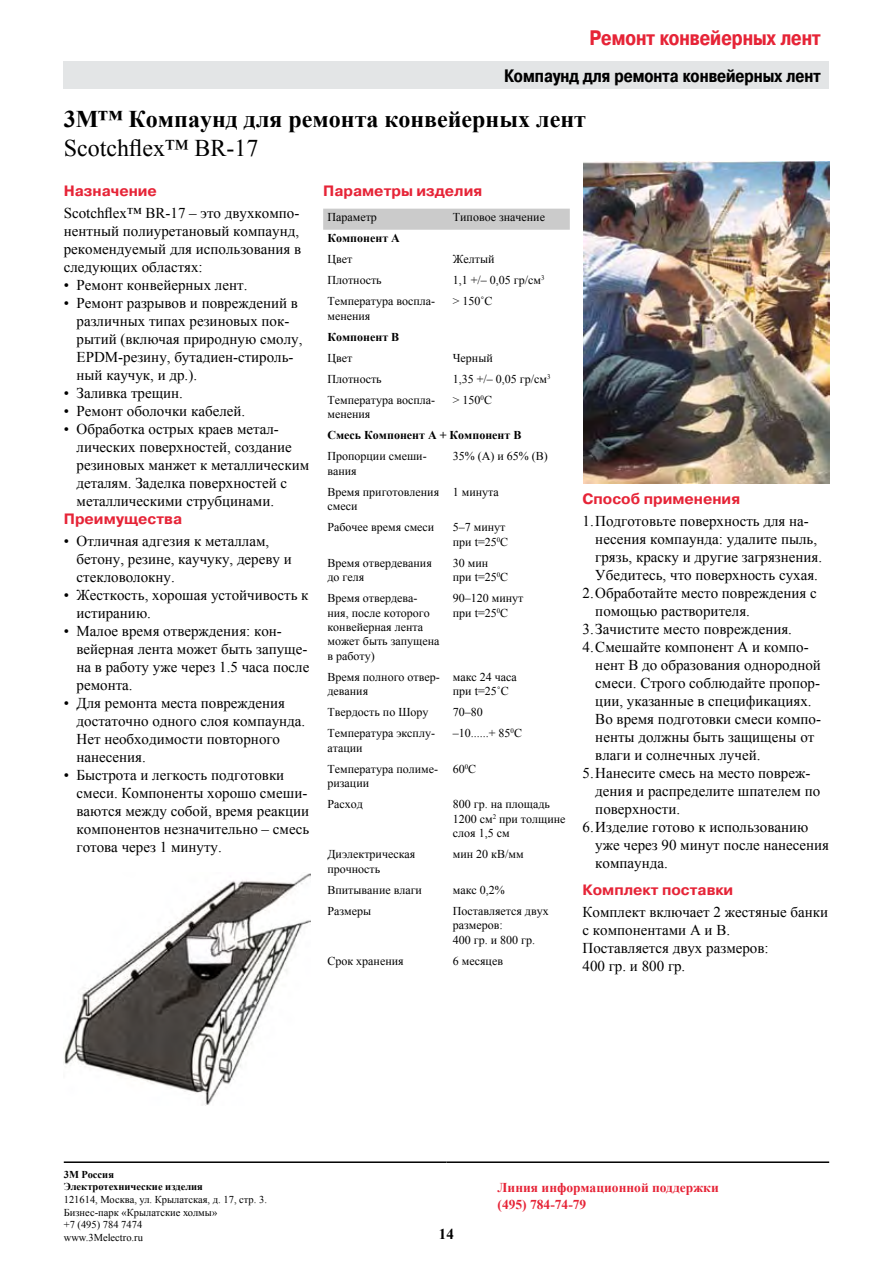
<style>
.page{position:relative;width:893px;height:1263px;background:#fff}
.page>*{position:absolute;margin:0;border:0;box-sizing:border-box;transform-origin:0 0}
.t1{font:700 24px "Times New Roman";color:#000}
.t2{font:24px "Times New Roman";color:#000}
.t3{font:700 21px "Pragmatica Cond C";color:#e62437}
.t4{font:700 18px "Pragmatica Cond C";color:#000}
.t5{font:15px/18px "Times New Roman";color:#000}
.t6{font:700 15px "Pragmatica C";color:#e62437}
.t7{font:700 15px "Times New Roman";color:#000}
.t8{font:700 13.5px/16.2px "Times New Roman";color:#e62437}
.t9{font:12px/14.4px "Times New Roman";color:#000}
.t10{font:700 12px "Times New Roman";color:#000}
.t11{font:10.5px/12.6px "Times New Roman";color:#000}
.t12{font:700 10.5px/12.5px "Times New Roman";color:#000}
</style>
<div class="page">
<hr style="left:64px;top:1161px;width:382px;height:2px;background:#000">
<hr style="left:446px;top:1161px;width:383px;height:2px;background:#000">
<div style="left:323px;top:209px;width:247px;height:21px;background:#cbcbcb"></div>
<img style="left:584px;top:162px;width:245px;height:321px">
<img style="left:64px;top:873px;width:246px;height:232px">
<div style="left:64px;top:62px;width:765px;height:27px;background:#e3e5e6"></div>
<h2 class="t3" style="left:589px;top:26px;width:233px">Ремонт конвейерных лент</h2>
<p class="t4" style="left:504px;top:66px;width:318px">Компаунд для ремонта конвейерных лент</p>
<h1 class="t1" style="left:64px;top:102px;width:524px">3M™ Компаунд для ремонта конвейерных лент</h1>
<h1 class="t2" style="left:64px;top:131px;width:196px">Scotchflex™ BR-17</h1>
<p class="t6" style="left:64px;top:182px;width:95px">Назначение</p>
<p class="t5" style="left:64px;top:204px;width:239px">Scotchflex™ BR-17 – это двухкомпо&shy;нентный полиуретановый компаунд, рекомендуемый для использования в следующих областях:</p>
<p class="t5" style="left:64px;top:276px;width:185px">• Ремонт конвейерных лент.</p>
<p class="t5" style="left:77px;top:294px;width:227px;text-indent:-13px">• Ремонт разрывов и повреждений в различных типах резиновых пок&shy;рытий (включая природную смолу,<br>EPDM-резину, бутадиен-стироль&shy;ный каучук, и др.).</p>
<p class="t5" style="left:64px;top:384px;width:121px">• Заливка трещин.</p>
<p class="t5" style="left:64px;top:402px;width:183px">• Ремонт оболочки кабелей.</p>
<p class="t5" style="left:77px;top:420px;width:234px;text-indent:-13px">• Обработка острых краев метал&shy;лических поверхностей, создание резиновых манжет к металлическим деталям. Заделка поверхностей с металлическими струбцинами.</p>
<p class="t6" style="left:64px;top:511px;width:120px">Преимущества</p>
<p class="t5" style="left:77px;top:532px;width:217px;text-indent:-13px">• Отличная адгезия к металлам, бетону, резине, каучуку, дереву и стекловолокну.</p>
<p class="t5" style="left:77px;top:586px;width:234px;text-indent:-13px">• Жесткость, хорошая устойчивость к истиранию.</p>
<p class="t5" style="left:77px;top:622px;width:234px;text-indent:-13px">• Малое время отверждения: кон&shy;вейерная лента может быть запуще&shy;на в работу уже через 1.5 часа после ремонта.</p>
<p class="t5" style="left:77px;top:694px;width:230px;text-indent:-13px">• Для ремонта места повреждения достаточно одного слоя компаунда.<br>Нет необходимости повторного нанесения.</p>
<p class="t5" style="left:77px;top:766px;width:234px;text-indent:-13px">• Быстрота и легкость подготовки смеси. Компоненты хорошо смеши&shy;ваются между собой, время реакции компонентов незначительно – смесь готова через 1 минуту.</p>
<p class="t6" style="left:323px;top:182px;width:161px">Параметры изделия</p>
<p class="t9" style="left:327px;top:210px;width:51px">Параметр</p>
<p class="t9" style="left:453px;top:210px;width:94px">Типовое значение</p>
<p class="t10" style="left:327px;top:230px;width:74px">Компонент А</p>
<p class="t9" style="left:327px;top:252px;width:26px">Цвет</p>
<p class="t9" style="left:453px;top:252px;width:43px">Желтый</p>
<p class="t9" style="left:327px;top:273px;width:56px">Плотность</p>
<p class="t9" style="left:453px;top:273px;width:93px">1,1 +/– 0,05 гр/см<sup>3</sup></p>
<p class="t9" style="left:327px;top:294px;width:109px">Температура воспла&shy;менения</p>
<p class="t9" style="left:453px;top:294px;width:41px">&gt; 150˚C</p>
<p class="t10" style="left:327px;top:328px;width:73px">Компонент B</p>
<p class="t9" style="left:327px;top:350px;width:26px">Цвет</p>
<p class="t9" style="left:453px;top:350px;width:42px">Черный</p>
<p class="t9" style="left:327px;top:371px;width:56px">Плотность</p>
<p class="t9" style="left:453px;top:371px;width:99px">1,35 +/– 0,05 гр/см<sup>3</sup></p>
<p class="t9" style="left:327px;top:392px;width:109px">Температура воспла&shy;менения</p>
<p class="t9" style="left:453px;top:392px;width:41px">&gt; 150<sup>0</sup>C</p>
<p class="t10" style="left:327px;top:427px;width:196px">Смесь Компонент А + Компонент В</p>
<p class="t9" style="left:327px;top:449px;width:101px">Пропорции смеши&shy;вания</p>
<p class="t9" style="left:453px;top:449px;width:97px">35% (А) и 65% (В)</p>
<p class="t9" style="left:327px;top:484px;width:113px">Время приготовления смеси</p>
<p class="t9" style="left:453px;top:484px;width:48px">1 минута</p>
<p class="t9" style="left:327px;top:520px;width:108px">Рабочее время смеси</p>
<p class="t9" style="left:453px;top:520px;width:57px">5–7 минут при t=25<sup>0</sup>C</p>
<p class="t9" style="left:327px;top:555px;width:106px">Время отвердевания до геля</p>
<p class="t9" style="left:453px;top:555px;width:57px">30 мин при t=25<sup>0</sup>C</p>
<p class="t9" style="left:327px;top:591px;width:114px">Время отвердева&shy;ния, после которого конвейерная лента может быть запущена в работу)</p>
<p class="t9" style="left:453px;top:591px;width:72px">90–120 минут при t=25<sup>0</sup>C</p>
<p class="t9" style="left:327px;top:669px;width:114px">Время полного отвер&shy;девания</p>
<p class="t9" style="left:453px;top:669px;width:66px">макс 24 часа при t=25˚C</p>
<p class="t9" style="left:327px;top:705px;width:103px">Твердость по Шору</p>
<p class="t9" style="left:453px;top:705px;width:31px">70–80</p>
<p class="t9" style="left:327px;top:726px;width:109px">Температура эксплу&shy;атации</p>
<p class="t9" style="left:453px;top:726px;width:71px">–10......+ 85<sup>0</sup>C</p>
<p class="t9" style="left:327px;top:761px;width:112px">Температура полиме&shy;ризации</p>
<p class="t9" style="left:453px;top:761px;width:25px">60<sup>0</sup>C</p>
<p class="t9" style="left:327px;top:797px;width:37px">Расход</p>
<p class="t9" style="left:453px;top:797px;width:114px">800 гр. на площадь<br>1200 см<sup>2</sup> при толщине слоя 1,5 см</p>
<p class="t9" style="left:327px;top:847px;width:89px">Диэлектрическая прочность</p>
<p class="t9" style="left:453px;top:847px;width:72px">мин 20 кВ/мм</p>
<p class="t9" style="left:327px;top:882px;width:96px">Впитывание влаги</p>
<p class="t9" style="left:453px;top:882px;width:54px">макс 0,2%</p>
<p class="t9" style="left:327px;top:903px;width:45px">Размеры</p>
<p class="t9" style="left:453px;top:903px;width:97px">Поставляется двух размеров:<br>400 гр. и 800 гр.</p>
<p class="t9" style="left:327px;top:953px;width:78px">Срок хранения</p>
<p class="t9" style="left:453px;top:953px;width:52px">6 месяцев</p>
<p class="t6" style="left:583px;top:490px;width:159px">Способ применения</p>
<p class="t5" style="left:583px;top:512px;width:228px">1.Подготовьте поверхность для на-</p>
<p class="t5" style="left:595px;top:530px;width:223px">несения компаунда: удалите пыль,</p>
<p class="t5" style="left:595px;top:548px;width:228px">грязь, краску и другие загрязнения.</p>
<p class="t5" style="left:595px;top:566px;width:224px">Убедитесь, что поверхность сухая.</p>
<p class="t5" style="left:583px;top:584px;width:236px">2.Обработайте место повреждения с</p>
<p class="t5" style="left:595px;top:602px;width:156px">помощью растворителя.</p>
<p class="t5" style="left:583px;top:620px;width:211px">3.Зачистите место повреждения.</p>
<p class="t5" style="left:583px;top:638px;width:228px">4.Смешайте компонент А и компо-</p>
<p class="t5" style="left:595px;top:656px;width:227px">нент В до образования однородной</p>
<p class="t5" style="left:595px;top:674px;width:226px">смеси. Строго соблюдайте пропор-</p>
<p class="t5" style="left:595px;top:692px;width:218px">ции, указанные в спецификациях.</p>
<p class="t5" style="left:595px;top:710px;width:227px">Во время подготовки смеси компо-</p>
<p class="t5" style="left:595px;top:728px;width:221px">ненты должны быть защищены от</p>
<p class="t5" style="left:595px;top:746px;width:167px">влаги и солнечных лучей.</p>
<p class="t5" style="left:583px;top:764px;width:229px">5.Нанесите смесь на место повреж-</p>
<p class="t5" style="left:595px;top:782px;width:226px">дения и распределите шпателем по</p>
<p class="t5" style="left:595px;top:800px;width:86px">поверхности.</p>
<p class="t5" style="left:583px;top:818px;width:227px">6.Изделие готово к использованию</p>
<p class="t5" style="left:595px;top:836px;width:235px">уже через 90 минут после нанесения</p>
<p class="t5" style="left:595px;top:854px;width:74px">компаунда.</p>
<p class="t6" style="left:583px;top:881px;width:152px">Комплект поставки</p>
<p class="t5" style="left:583px;top:903px;width:247px">Комплект включает 2 жестяные банки с компонентами А и В.<br>Поставляется двух размеров:<br>400 гр. и 800 гр.</p>
<p class="t12" style="left:64px;top:1168px;width:141px">3М Россия<br>Электротехнические изделия</p>
<p class="t11" style="left:64px;top:1193px;width:205px">121614, Москва, ул. Крылатская, д. 17, стр. 3.<br>Бизнес-парк «Крылатские холмы»<br>+7 (495) 784 7474<br>www.3Melectro.ru</p>
<p class="t7" style="left:439px;top:1224px;width:16px">14</p>
<p class="t8" style="left:497px;top:1179px;width:223px">Линия информационной поддержки (495) 784-74-79</p>
</div>
